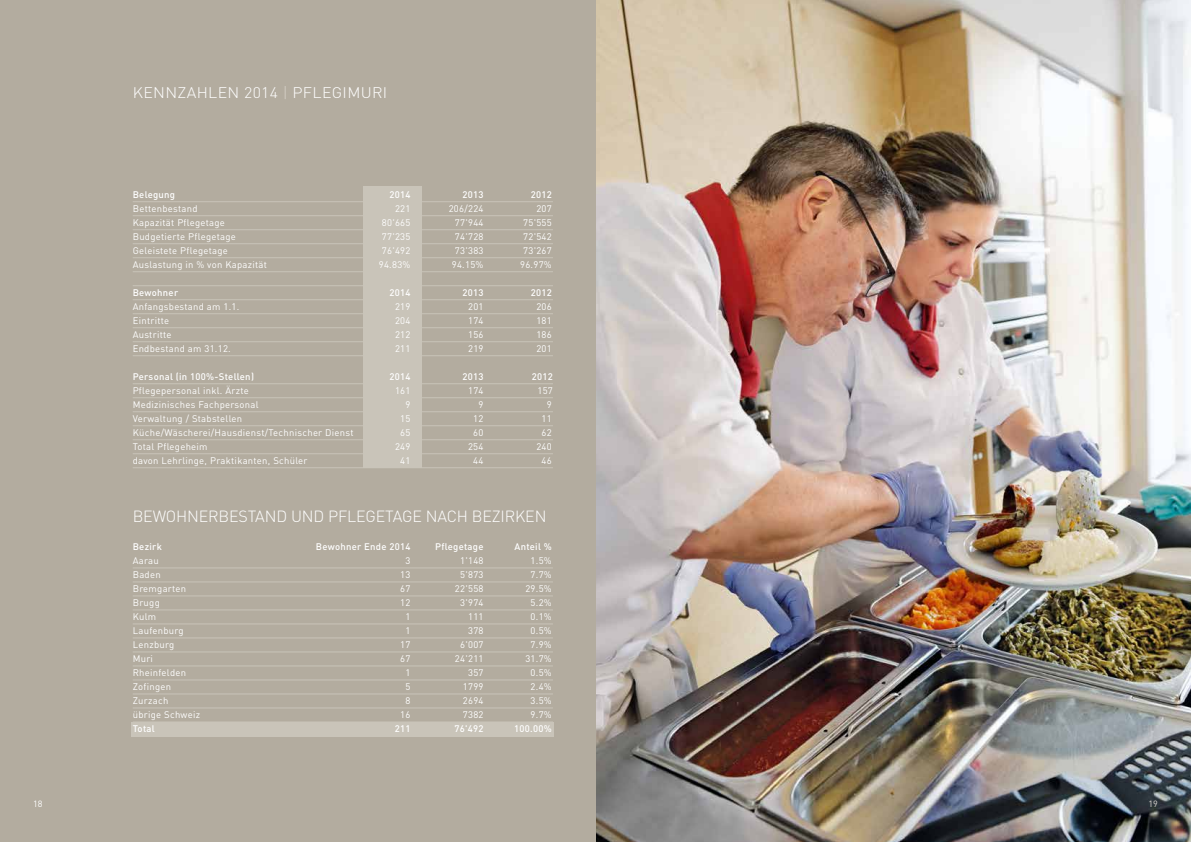
<style>
.page{position:relative;width:1191px;height:842px;background:#fff}
.page>*{position:absolute;margin:0;border:0;box-sizing:border-box;transform-origin:0 0}
.t1{font:300 16px "DIN";letter-spacing:-.01em;color:#fff}
.t2{font:300 15.2px "DIN";letter-spacing:.02em;color:#fff;scale:1.05 1}
.t3{font:9.5px "DIN";letter-spacing:.03em;color:#fff}
.t4{font:500 9.5px "DIN";letter-spacing:.03em;color:#fff}
.t5{font:9px "DIN";color:#e0dcd5}
.t6{font:9px "DIN";color:#fff}
.s1{color:#d5d0c7}
</style>
<div class="page">
<img style="left:595px;top:0;width:596px;height:842px">
<div style="left:0;top:0;width:595px;height:842px;background:#b3ac9f"></div>
<div style="left:363px;top:186px;width:58px;height:282px;background:#c9c4b9"></div>
<hr style="left:133px;top:201px;width:420px;height:1px;background:#c9c4b9">
<hr style="left:133px;top:215px;width:420px;height:1px;background:#c9c4b9">
<hr style="left:133px;top:229px;width:420px;height:1px;background:#c9c4b9">
<hr style="left:133px;top:243px;width:420px;height:1px;background:#c9c4b9">
<hr style="left:133px;top:257px;width:420px;height:1px;background:#c9c4b9">
<hr style="left:133px;top:271px;width:420px;height:1px;background:#c9c4b9">
<hr style="left:133px;top:285px;width:420px;height:1px;background:#c9c4b9">
<hr style="left:133px;top:299px;width:420px;height:1px;background:#c9c4b9">
<hr style="left:133px;top:313px;width:420px;height:1px;background:#c9c4b9">
<hr style="left:133px;top:327px;width:420px;height:1px;background:#c9c4b9">
<hr style="left:133px;top:341px;width:420px;height:1px;background:#c9c4b9">
<hr style="left:133px;top:355px;width:420px;height:1px;background:#c9c4b9">
<hr style="left:133px;top:383px;width:420px;height:1px;background:#c9c4b9">
<hr style="left:133px;top:397px;width:420px;height:1px;background:#c9c4b9">
<hr style="left:133px;top:411px;width:420px;height:1px;background:#c9c4b9">
<hr style="left:133px;top:425px;width:420px;height:1px;background:#c9c4b9">
<hr style="left:133px;top:439px;width:420px;height:1px;background:#c9c4b9">
<hr style="left:133px;top:453px;width:420px;height:1px;background:#c9c4b9">
<hr style="left:133px;top:467px;width:420px;height:1px;background:#c9c4b9">
<div style="left:131px;top:722px;width:422px;height:15px;background:#c9c4b9"></div>
<hr style="left:133px;top:568px;width:420px;height:1px;background:#c9c4b9">
<hr style="left:133px;top:582px;width:420px;height:1px;background:#c9c4b9">
<hr style="left:133px;top:596px;width:420px;height:1px;background:#c9c4b9">
<hr style="left:133px;top:610px;width:420px;height:1px;background:#c9c4b9">
<hr style="left:133px;top:624px;width:420px;height:1px;background:#c9c4b9">
<hr style="left:133px;top:638px;width:420px;height:1px;background:#c9c4b9">
<hr style="left:133px;top:652px;width:420px;height:1px;background:#c9c4b9">
<hr style="left:133px;top:666px;width:420px;height:1px;background:#c9c4b9">
<hr style="left:133px;top:680px;width:420px;height:1px;background:#c9c4b9">
<hr style="left:133px;top:694px;width:420px;height:1px;background:#c9c4b9">
<hr style="left:133px;top:708px;width:420px;height:1px;background:#c9c4b9">
<p class="t6" style="left:33px;top:798px;width:11px">18</p>
<h2 class="t2" style="left:133px;top:83px;width:244px">KENNZAHLEN 2014 <span class="s1">|</span> PFLEGIMURI</h2>
<p class="t4" style="left:133px;top:188px;width:44px">Belegung</p>
<p class="t4" style="left:389px;top:188px;width:23px">2014</p>
<p class="t4" style="left:462px;top:188px;width:23px">2013</p>
<p class="t4" style="left:531px;top:188px;width:23px">2012</p>
<p class="t3" style="left:133px;top:202px;width:66px">Bettenbestand</p>
<p class="t3" style="left:395px;top:202px;width:17px">221</p>
<p class="t3" style="left:449px;top:202px;width:36px">206/224</p>
<p class="t3" style="left:536px;top:202px;width:17px">207</p>
<p class="t3" style="left:133px;top:216px;width:94px">Kapazität Pflegetage</p>
<p class="t3" style="left:382px;top:216px;width:30px">80'665</p>
<p class="t3" style="left:455px;top:216px;width:30px">77'944</p>
<p class="t3" style="left:523px;top:216px;width:30px">75'555</p>
<p class="t3" style="left:133px;top:230px;width:105px">Budgetierte Pflegetage</p>
<p class="t3" style="left:382px;top:230px;width:30px">77'235</p>
<p class="t3" style="left:455px;top:230px;width:30px">74'728</p>
<p class="t3" style="left:523px;top:230px;width:30px">72'542</p>
<p class="t3" style="left:133px;top:244px;width:97px">Geleistete Pflegetage</p>
<p class="t3" style="left:382px;top:244px;width:30px">76'492</p>
<p class="t3" style="left:455px;top:244px;width:30px">73'383</p>
<p class="t3" style="left:523px;top:244px;width:30px">73'267</p>
<p class="t3" style="left:133px;top:258px;width:136px">Auslastung in % von Kapazität</p>
<p class="t3" style="left:379px;top:258px;width:33px">94.83%</p>
<p class="t3" style="left:452px;top:258px;width:33px">94.15%</p>
<p class="t3" style="left:520px;top:258px;width:33px">96.97%</p>
<p class="t4" style="left:133px;top:286px;width:47px">Bewohner</p>
<p class="t4" style="left:389px;top:286px;width:23px">2014</p>
<p class="t4" style="left:462px;top:286px;width:23px">2013</p>
<p class="t4" style="left:531px;top:286px;width:23px">2012</p>
<p class="t3" style="left:133px;top:300px;width:108px">Anfangsbestand am 1.1.</p>
<p class="t3" style="left:395px;top:300px;width:17px">219</p>
<p class="t3" style="left:468px;top:300px;width:17px">201</p>
<p class="t3" style="left:536px;top:300px;width:17px">206</p>
<p class="t3" style="left:133px;top:314px;width:38px">Eintritte</p>
<p class="t3" style="left:395px;top:314px;width:17px">204</p>
<p class="t3" style="left:468px;top:314px;width:17px">174</p>
<p class="t3" style="left:536px;top:314px;width:17px">181</p>
<p class="t3" style="left:133px;top:328px;width:40px">Austritte</p>
<p class="t3" style="left:395px;top:328px;width:17px">212</p>
<p class="t3" style="left:468px;top:328px;width:17px">156</p>
<p class="t3" style="left:536px;top:328px;width:17px">186</p>
<p class="t3" style="left:133px;top:342px;width:100px">Endbestand am 31.12.</p>
<p class="t3" style="left:395px;top:342px;width:17px">211</p>
<p class="t3" style="left:468px;top:342px;width:17px">219</p>
<p class="t3" style="left:536px;top:342px;width:17px">201</p>
<p class="t4" style="left:133px;top:370px;width:123px">Personal (in 100%-Stellen)</p>
<p class="t4" style="left:389px;top:370px;width:23px">2014</p>
<p class="t4" style="left:462px;top:370px;width:23px">2013</p>
<p class="t4" style="left:532px;top:370px;width:23px">2012</p>
<p class="t3" style="left:133px;top:384px;width:118px">Pflegepersonal inkl. Ärzte</p>
<p class="t3" style="left:395px;top:384px;width:17px">161</p>
<p class="t3" style="left:468px;top:384px;width:17px">174</p>
<p class="t3" style="left:537px;top:384px;width:17px">157</p>
<p class="t3" style="left:133px;top:398px;width:127px">Medizinisches Fachpersonal</p>
<p class="t3" style="left:405px;top:398px;width:6px">9</p>
<p class="t3" style="left:478px;top:398px;width:6px">9</p>
<p class="t3" style="left:547px;top:398px;width:6px">9</p>
<p class="t3" style="left:133px;top:412px;width:111px">Verwaltung / Stabstellen</p>
<p class="t3" style="left:400px;top:412px;width:12px">15</p>
<p class="t3" style="left:473px;top:412px;width:12px">12</p>
<p class="t3" style="left:541px;top:412px;width:12px">11</p>
<p class="t3" style="left:133px;top:426px;width:222px">Küche/Wäscherei/Hausdienst/Technischer Dienst</p>
<p class="t3" style="left:400px;top:426px;width:12px">65</p>
<p class="t3" style="left:473px;top:426px;width:12px">60</p>
<p class="t3" style="left:541px;top:426px;width:12px">62</p>
<p class="t3" style="left:133px;top:440px;width:76px">Total Pflegeheim</p>
<p class="t3" style="left:395px;top:440px;width:17px">249</p>
<p class="t3" style="left:468px;top:440px;width:17px">254</p>
<p class="t3" style="left:536px;top:440px;width:17px">240</p>
<p class="t3" style="left:133px;top:454px;width:176px">davon Lehrlinge, Praktikanten, Schüler</p>
<p class="t3" style="left:400px;top:454px;width:12px">41</p>
<p class="t3" style="left:473px;top:454px;width:12px">44</p>
<p class="t3" style="left:541px;top:454px;width:12px">46</p>
<h1 class="t1" style="left:133px;top:506px;width:415px">BEWOHNERBESTAND UND PFLEGETAGE NACH BEZIRKEN</h1>
<p class="t4" style="left:133px;top:540px;width:31px">Bezirk</p>
<p class="t4" style="left:316px;top:540px;width:96px">Bewohner Ende 2014</p>
<p class="t4" style="left:435px;top:540px;width:50px">Pflegetage</p>
<p class="t4" style="left:514px;top:540px;width:39px">Anteil %</p>
<p class="t3" style="left:133px;top:555px;width:28px">Aarau</p>
<p class="t3" style="left:405px;top:555px;width:6px">3</p>
<p class="t3" style="left:460px;top:555px;width:25px">1'148</p>
<p class="t3" style="left:530px;top:555px;width:23px">1.5%</p>
<p class="t3" style="left:133px;top:569px;width:30px">Baden</p>
<p class="t3" style="left:400px;top:569px;width:12px">13</p>
<p class="t3" style="left:460px;top:569px;width:25px">5'873</p>
<p class="t3" style="left:530px;top:569px;width:23px">7.7%</p>
<p class="t3" style="left:133px;top:583px;width:55px">Bremgarten</p>
<p class="t3" style="left:400px;top:583px;width:12px">67</p>
<p class="t3" style="left:455px;top:583px;width:30px">22'558</p>
<p class="t3" style="left:525px;top:583px;width:28px">29.5%</p>
<p class="t3" style="left:133px;top:597px;width:29px">Brugg</p>
<p class="t3" style="left:400px;top:597px;width:12px">12</p>
<p class="t3" style="left:460px;top:597px;width:25px">3'974</p>
<p class="t3" style="left:530px;top:597px;width:23px">5.2%</p>
<p class="t3" style="left:133px;top:611px;width:25px">Kulm</p>
<p class="t3" style="left:405px;top:611px;width:6px">1</p>
<p class="t3" style="left:468px;top:611px;width:17px">111</p>
<p class="t3" style="left:530px;top:611px;width:23px">0.1%</p>
<p class="t3" style="left:133px;top:625px;width:52px">Laufenburg</p>
<p class="t3" style="left:405px;top:625px;width:6px">1</p>
<p class="t3" style="left:468px;top:625px;width:17px">378</p>
<p class="t3" style="left:530px;top:625px;width:23px">0.5%</p>
<p class="t3" style="left:133px;top:639px;width:43px">Lenzburg</p>
<p class="t3" style="left:400px;top:639px;width:12px">17</p>
<p class="t3" style="left:460px;top:639px;width:25px">6'007</p>
<p class="t3" style="left:530px;top:639px;width:23px">7.9%</p>
<p class="t3" style="left:133px;top:653px;width:22px">Muri</p>
<p class="t3" style="left:400px;top:653px;width:12px">67</p>
<p class="t3" style="left:455px;top:653px;width:30px">24'211</p>
<p class="t3" style="left:525px;top:653px;width:28px">31.7%</p>
<p class="t3" style="left:133px;top:667px;width:55px">Rheinfelden</p>
<p class="t3" style="left:405px;top:667px;width:6px">1</p>
<p class="t3" style="left:468px;top:667px;width:17px">357</p>
<p class="t3" style="left:530px;top:667px;width:23px">0.5%</p>
<p class="t3" style="left:133px;top:681px;width:40px">Zofingen</p>
<p class="t3" style="left:405px;top:681px;width:6px">5</p>
<p class="t3" style="left:463px;top:681px;width:22px">1799</p>
<p class="t3" style="left:530px;top:681px;width:23px">2.4%</p>
<p class="t3" style="left:133px;top:695px;width:37px">Zurzach</p>
<p class="t3" style="left:405px;top:695px;width:6px">8</p>
<p class="t3" style="left:463px;top:695px;width:22px">2694</p>
<p class="t3" style="left:530px;top:695px;width:23px">3.5%</p>
<p class="t3" style="left:133px;top:709px;width:69px">übrige Schweiz</p>
<p class="t3" style="left:400px;top:709px;width:12px">16</p>
<p class="t3" style="left:463px;top:709px;width:22px">7382</p>
<p class="t3" style="left:530px;top:709px;width:23px">9.7%</p>
<p class="t4" style="left:133px;top:722px;width:24px">Total</p>
<p class="t4" style="left:395px;top:722px;width:17px">211</p>
<p class="t4" style="left:454px;top:722px;width:31px">76'492</p>
<p class="t4" style="left:514px;top:722px;width:39px">100.00%</p>
<p class="t5" style="left:1148px;top:798px;width:11px">19</p>
</div>
